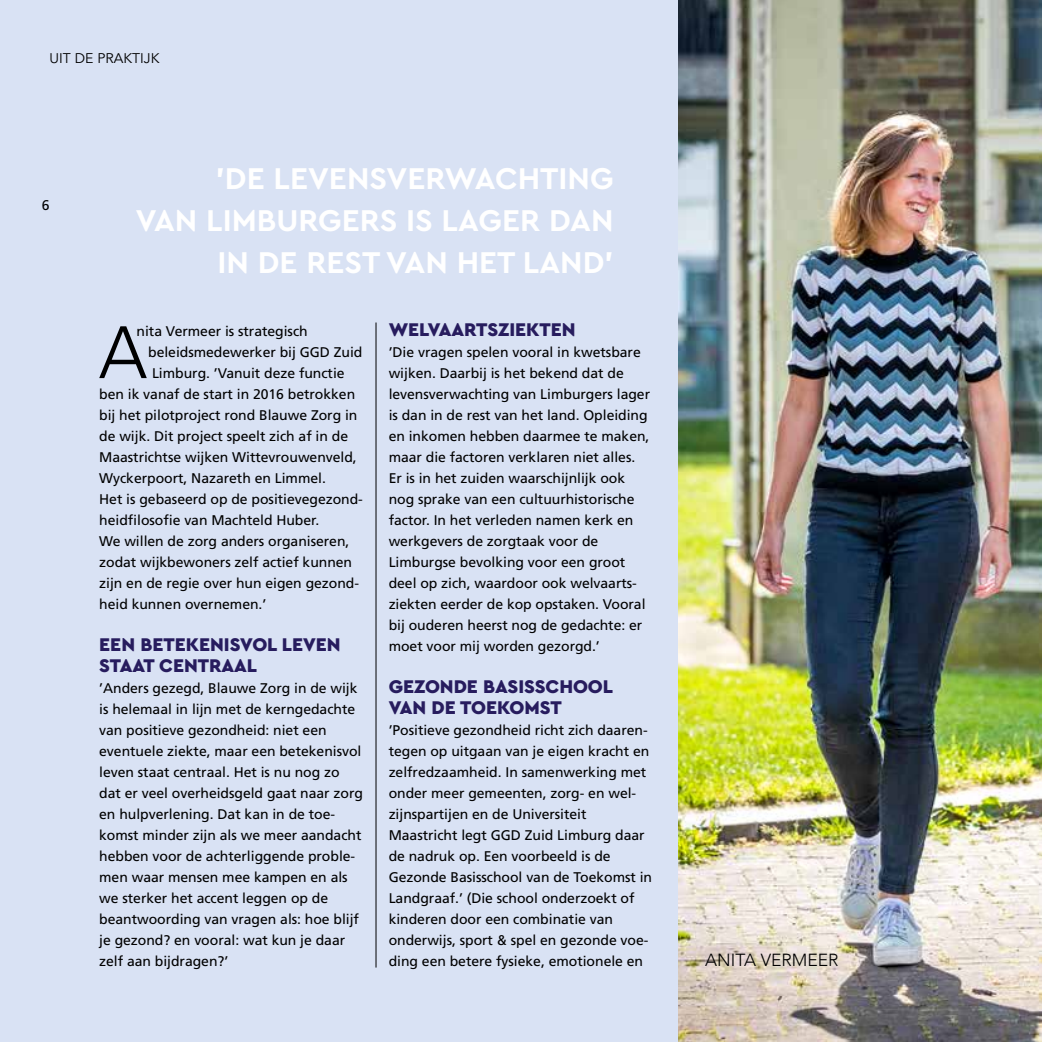
<style>
.page{position:relative;width:1042px;height:1042px;background:#fff}
.page>*{position:absolute;margin:0;border:0;box-sizing:border-box;transform-origin:0 0}
.t1{font:300 74.2px "Frutiger LT Std";color:#000}
.t2{font:700 31.5px/42px "Cera Pro";color:#fff;text-align:right}
.t3{font:900 19.25px/21px "Cera Pro";letter-spacing:-.005em;color:#271c5e}
.t4{font:300 17.5px "Avenir";color:#000}
.t5{font:14px/21px "Frutiger LT Std";letter-spacing:-.005em;color:#000}
.t6{font:14px "Avenir";color:#000}
</style>
<div class="page">
<div style="left:0;top:0;width:827px;height:1042px;background:#d9e2f4"></div>
<img style="left:678px;top:0;width:364px;height:1042px">
<hr style="left:376px;top:322px;width:1px;height:645px;background:#000">
<p class="t6" style="left:50px;top:50px;width:111px">UIT DE PRAKTIJK</p>
<p class="t5" style="left:42px;top:195px;width:9px">6</p>
<h2 class="t2" style="left:136px;top:156px;width:479px">’DE LEVENSVERWACHTING<br>VAN LIMBURGERS IS LAGER DAN<br>IN DE REST VAN HET LAND’</h2>
<p class="t5" style="left:137px;top:321px;width:173px">nita Vermeer is strategisch</p>
<p class="t5" style="left:148px;top:342px;width:216px">beleidsmedewerker bij GGD Zuid</p>
<p class="t5" style="left:152px;top:363px;width:194px">Limburg. ’Vanuit deze functie</p>
<p class="t5" style="left:99px;top:384px;width:257px">ben ik vanaf de start in 2016 betrokken</p>
<p class="t5" style="left:99px;top:405px;width:260px">bij het pilotproject rond Blauwe Zorg in</p>
<p class="t5" style="left:99px;top:426px;width:250px">de wijk. Dit project speelt zich af in de</p>
<p class="t5" style="left:99px;top:447px;width:259px">Maastrichtse wijken Wittevrouwenveld,</p>
<p class="t5" style="left:99px;top:468px;width:228px">Wyckerpoort, Nazareth en Limmel.</p>
<p class="t5" style="left:99px;top:489px;width:265px">Het is gebaseerd op de positievegezond-</p>
<p class="t5" style="left:99px;top:510px;width:221px">heidfilosofie van Machteld Huber.</p>
<p class="t5" style="left:99px;top:531px;width:252px">We willen de zorg anders organiseren,</p>
<p class="t5" style="left:99px;top:552px;width:254px">zodat wijkbewoners zelf actief kunnen</p>
<p class="t5" style="left:99px;top:573px;width:261px">zijn en de regie over hun eigen gezond-</p>
<p class="t5" style="left:99px;top:594px;width:169px">heid kunnen overnemen.’</p>
<h3 class="t3" style="left:99px;top:633px;width:243px">EEN BETEKENISVOL LEVEN<br>STAAT CENTRAAL</h3>
<p class="t5" style="left:99px;top:678px;width:265px">’Anders gezegd, Blauwe Zorg in de wijk is helemaal in lijn met de kerngedachte van positieve gezondheid: niet een eventuele ziekte, maar een betekenisvol leven staat centraal. Het is nu nog zo dat er veel overheidsgeld gaat naar zorg en hulpverlening. Dat kan in de toe&shy;komst minder zijn als we meer aandacht hebben voor de achterliggende proble&shy;men waar mensen mee kampen en als we sterker het accent leggen op de beantwoording van vragen als: hoe blijf je gezond? en vooral: wat kun je daar zelf aan bijdragen?’</p>
<h1 class="t1" style="left:98px;top:310px;width:51px">A</h1>
<h3 class="t3" style="left:389px;top:318px;width:188px">WELVAARTSZIEKTEN</h3>
<p class="t5" style="left:389px;top:342px;width:263px">’Die vragen spelen vooral in kwetsbare wijken. Daarbij is het bekend dat de levensverwachting van Limburgers lager is dan in de rest van het land. Opleiding en inkomen hebben daarmee te maken, maar die factoren verklaren niet alles.<br>Er is in het zuiden waarschijnlijk ook nog sprake van een cultuurhistorische factor. In het verleden namen kerk en werkgevers de zorgtaak voor de Limburgse bevolking voor een groot deel op zich, waardoor ook welvaarts&shy;ziekten eerder de kop opstaken. Vooral bij ouderen heerst nog de gedachte: er moet voor mij worden gezorgd.’</p>
<h3 class="t3" style="left:389px;top:675px;width:226px">GEZONDE BASISSCHOOL<br>VAN DE TOEKOMST</h3>
<p class="t5" style="left:389px;top:720px;width:265px">’Positieve gezondheid richt zich daaren&shy;tegen op uitgaan van je eigen kracht en zelfredzaamheid. In samenwerking met onder meer gemeenten, zorg- en wel&shy;zijnspartijen en de Universiteit Maastricht legt GGD Zuid Limburg daar de nadruk op. Een voorbeeld is de Gezonde Basisschool van de Toekomst in Landgraaf.’ (Die school onderzoekt of kinderen door een combinatie van onderwijs, sport &amp; spel en gezonde voe&shy;ding een betere fysieke, emotionele en</p>
<p class="t4" style="left:705px;top:950px;width:135px">ANITA VERMEER</p>
</div>
